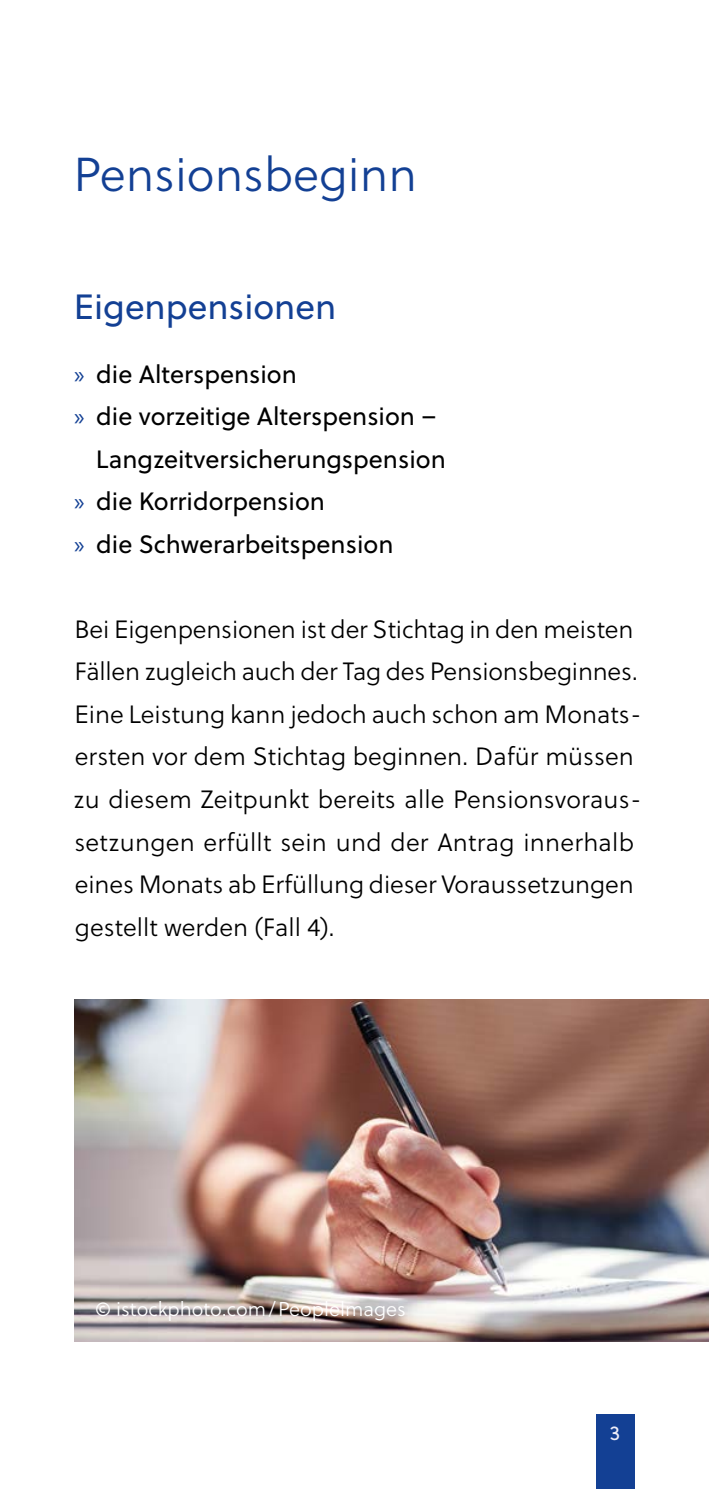
<style>
.page{position:relative;width:709px;height:1489px;background:#fff}
.page>*{position:absolute;margin:0;border:0;box-sizing:border-box;transform-origin:0 0}
.Überschriften_H1_-_Überschrift_1{font:47.5px "Soleil Lt";color:#134094}
.Überschriften_H2_-_Überschrift_2{font:35px "Soleil";color:#134094}
.Texte_P_-_Fließtext{font:25px/42.5px "Soleil Lt";color:#000}
.t1{font:25px/42.5px "Soleil";color:#000}
.t2{font:20px "Soleil Lt";color:#fff}
.t3{font:20px "Soleil";color:#ededf8}
.s1{font-family:"Myriad Pro";color:#134094}
</style>
<div class="page">
<div style="left:595px;top:1414px;width:39px;height:74px;background:#134094"></div>
<img style="left:74px;top:999px;width:635px;height:342px">
<h1 class="Überschriften_H1_-_Überschrift_1" style="left:73px;top:141px;width:345px">Pensionsbeginn</h1>
<h2 class="Überschriften_H2_-_Überschrift_2" style="left:74px;top:281px;width:264px">Eigenpensionen</h2>
<p class="t1" style="left:74px;top:352px;width:224px"><span class="s1">»</span> die Alterspension</p>
<p class="t1" style="left:96px;top:394px;width:351px;text-indent:-22px"><span class="s1">»</span> die vorzeitige Alterspension –<br>Langzeitversicherungspension</p>
<p class="t1" style="left:74px;top:479px;width:252px"><span class="s1">»</span> die Korridorpension</p>
<p class="t1" style="left:74px;top:522px;width:321px"><span class="s1">»</span> die Schwerarbeitspension</p>
<p class="Texte_P_-_Fließtext" style="left:74px;top:607px;width:570px">Bei Eigenpensionen ist der Stichtag in den meisten Fällen zugleich auch der Tag des Pensionsbeginnes.<br>Eine Leistung kann jedoch auch schon am Monats&shy;ersten vor dem Stichtag beginnen. Dafür müssen zu diesem Zeitpunkt bereits alle Pensionsvoraus&shy;setzungen erfüllt sein und der Antrag innerhalb eines Monats ab Erfüllung dieser Voraussetzungen gestellt werden (Fall 4).</p>
<p class="t2" style="left:95px;top:1295px;width:312px">© istockphoto.com / Peoplelmages</p>
<p class="t3" style="left:610px;top:1418px;width:12px">3</p>
</div>
